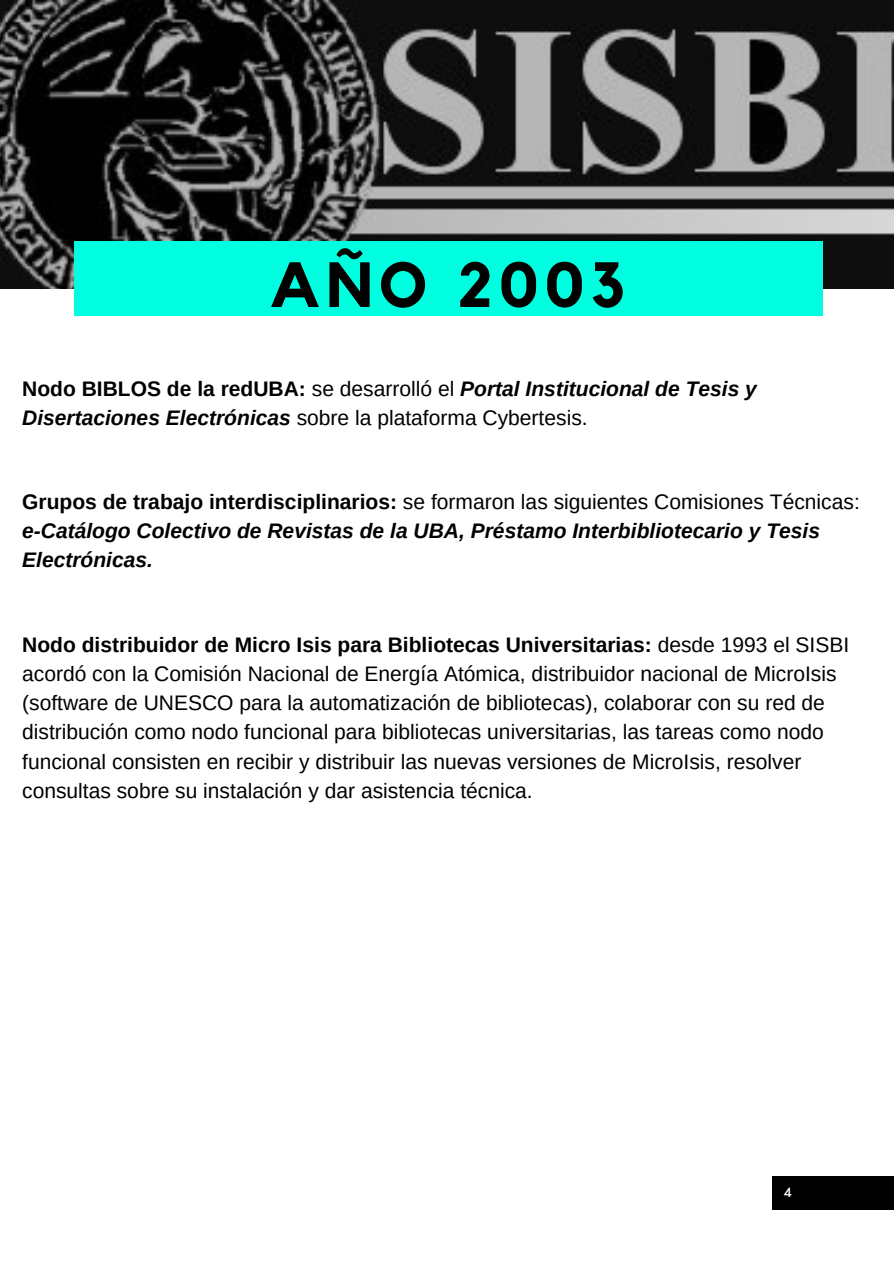
<style>
.page{position:relative;width:894px;height:1264px;background:#fff}
.page>*{position:absolute;margin:0;border:0;box-sizing:border-box;transform-origin:0 0}
.t1{font:700 63px "Kollektif";letter-spacing:.1em;color:#000}
.t2{font:21px/29.2px "Arimo";color:#000}
.t3{font:italic 700 21px/29.2px "Arimo";color:#000}
.t4{font:13.2px "Kollektif";color:#fff}
.s1{font-style:normal}
.s2{font-weight:400;font-style:normal}
.s3{font-weight:700}
</style>
<div class="page">
<img style="left:0;top:0;width:893px;height:288px">
<div style="left:74px;top:241px;width:748px;height:74px;background:#00ffe0"></div>
<div style="left:772px;top:1176px;width:121px;height:33px;background:#000"></div>
<h1 class="t1" style="left:269px;top:256px;width:357px">AÑO 2003</h1>
<p class="t3" style="left:22px;top:374px;width:736px"><span class="s1">Nodo BIBLOS de la redUBA:</span> <span class="s2">se desarrolló el</span> Portal Institucional de Tesis y<br>Disertaciones Electrónicas <span class="s2">sobre la plataforma Cybertesis.</span></p>
<p class="t3" style="left:22px;top:486px;width:838px"><span class="s1">Grupos de trabajo interdisciplinarios:</span> <span class="s2">se formaron las siguientes Comisiones Técnicas: </span>e-Catálogo Colectivo de Revistas de la UBA, Préstamo Interbibliotecario y Tesis<br>Electrónicas.</p>
<p class="t2" style="left:22px;top:629px;width:828px"><span class="s3">Nodo distribuidor de Micro Isis para Bibliotecas Universitarias:</span> desde 1993 el SISBI acordó con la Comisión Nacional de Energía Atómica, distribuidor nacional de MicroIsis (software de UNESCO para la automatización de bibliotecas), colaborar con su red de distribución como nodo funcional para bibliotecas universitarias, las tareas como nodo funcional consisten en recibir y distribuir las nuevas versiones de MicroIsis, resolver consultas sobre su instalación y dar asistencia técnica.</p>
<p class="t4" style="left:783px;top:1186px;width:10px">4</p>
</div>
